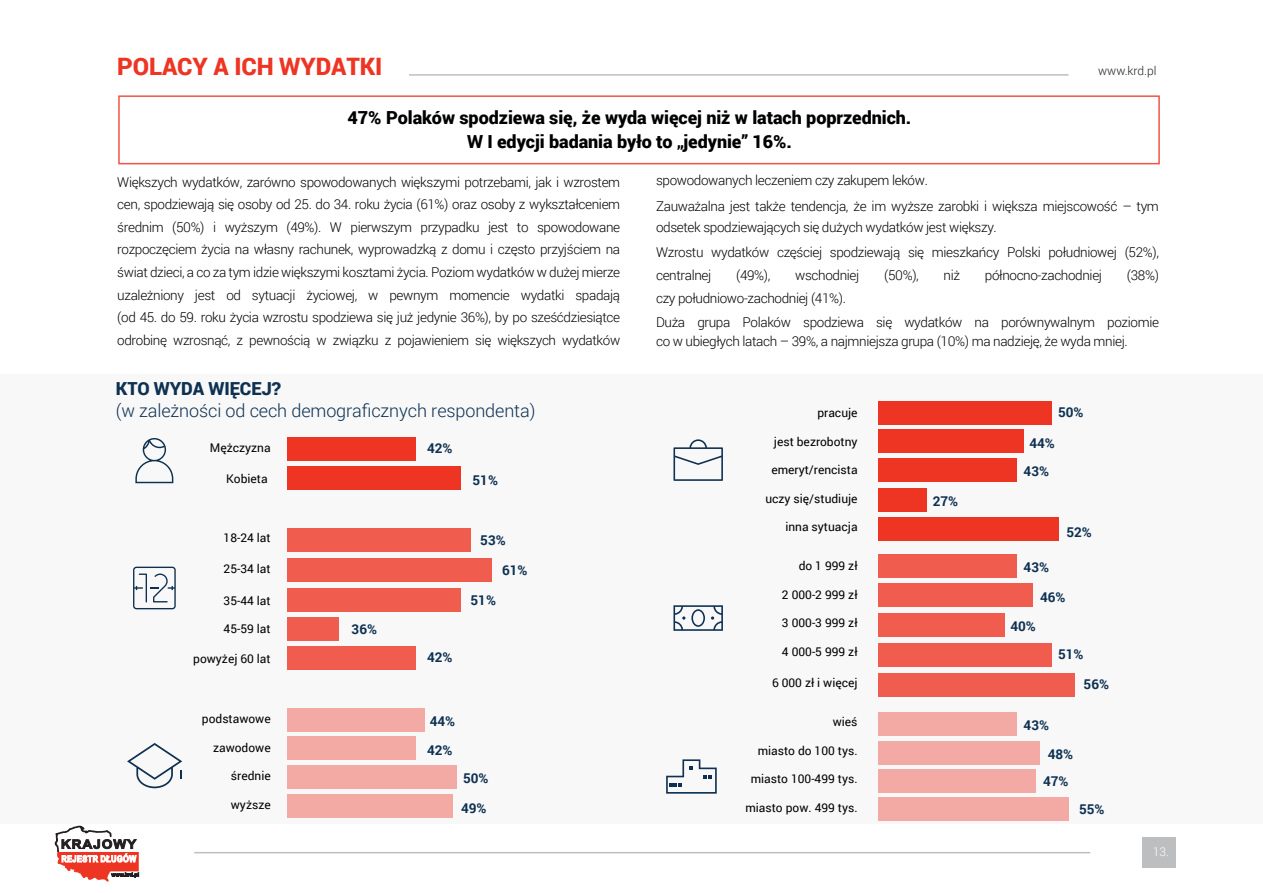
<style>
.page{position:relative;width:1263px;height:893px;background:#fff}
.page>*{position:absolute;margin:0;border:0;box-sizing:border-box;transform-origin:0 0}
.t1{font:900 24px "Roboto";letter-spacing:-.005em;color:#ee3524}
.t2{font:900 18px/24px "Roboto";letter-spacing:-.005em;color:#020000;text-align:center}
.t3{font:300 18px "Roboto";letter-spacing:-.005em;color:#0e3152}
.t4{font:900 18px "Roboto";letter-spacing:-.005em;color:#0e3152}
.t5{font:300 13.5px/22.5px "Roboto";letter-spacing:-.025em;color:#020000}
.t6{font:700 13.5px/29.5px "Roboto";color:#0e3152}
.t7{font:12px "Roboto";color:#000}
.t8{font:300 12px "Roboto";color:#231f20}
.t9{font:300 12px "Roboto";color:#fff}
</style>
<div class="page">
<div style="left:1142px;top:837px;width:34px;height:31px;background:#bcbec0"></div>
<svg style="left:54px;top:825px;width:85px;height:57px"></svg>
<hr style="left:194px;top:852px;width:896px;height:1px;background:#bcbec0">
<hr style="left:409px;top:74px;width:659px;height:2px;background:#bcbec0">
<div style="left:118px;top:95px;width:1042px;height:69px;border:2px solid #ee3524"></div>
<div style="left:0;top:374px;width:1263px;height:449px;background:#f8f8f8"></div>
<div style="left:287px;top:467px;width:174px;height:23px;background:#ee3524"></div>
<div style="left:878px;top:401px;width:174px;height:24px;background:#ee3524"></div>
<div style="left:287px;top:437px;width:129px;height:24px;background:#ee3524"></div>
<div style="left:287px;top:558px;width:204px;height:23px;background:#f05c4e"></div>
<div style="left:287px;top:588px;width:174px;height:23px;background:#f05c4e"></div>
<div style="left:287px;top:617px;width:51px;height:24px;background:#f05c4e"></div>
<div style="left:287px;top:647px;width:129px;height:23px;background:#f05c4e"></div>
<div style="left:287px;top:708px;width:137px;height:23px;background:#f4aaa4"></div>
<div style="left:287px;top:765px;width:169px;height:24px;background:#f4aaa4"></div>
<div style="left:287px;top:794px;width:166px;height:24px;background:#f4aaa4"></div>
<div style="left:287px;top:737px;width:129px;height:23px;background:#f4aaa4"></div>
<div style="left:287px;top:528px;width:183px;height:23px;background:#f05c4e"></div>
<svg style="left:135px;top:438px;width:38px;height:45px"></svg>
<svg style="left:133px;top:567px;width:43px;height:42px"></svg>
<svg style="left:127px;top:743px;width:55px;height:45px"></svg>
<div style="left:878px;top:488px;width:48px;height:23px;background:#ee3524"></div>
<div style="left:878px;top:517px;width:180px;height:24px;background:#ee3524"></div>
<div style="left:878px;top:430px;width:145px;height:23px;background:#ee3524"></div>
<div style="left:878px;top:458px;width:139px;height:24px;background:#ee3524"></div>
<div style="left:878px;top:554px;width:139px;height:24px;background:#f05c4e"></div>
<div style="left:878px;top:584px;width:155px;height:23px;background:#f05c4e"></div>
<div style="left:878px;top:712px;width:139px;height:23px;background:#f4aaa4"></div>
<div style="left:878px;top:741px;width:162px;height:23px;background:#f4aaa4"></div>
<div style="left:878px;top:769px;width:158px;height:24px;background:#f4aaa4"></div>
<div style="left:878px;top:797px;width:191px;height:24px;background:#f4aaa4"></div>
<div style="left:878px;top:643px;width:174px;height:23px;background:#f05c4e"></div>
<div style="left:878px;top:674px;width:197px;height:23px;background:#f05c4e"></div>
<div style="left:878px;top:613px;width:126px;height:23px;background:#f05c4e"></div>
<svg style="left:673px;top:439px;width:50px;height:42px"></svg>
<svg style="left:673px;top:605px;width:50px;height:26px"></svg>
<svg style="left:666px;top:759px;width:51px;height:35px"></svg>
<h1 class="t1" style="left:117px;top:49px;width:266px">POLACY A ICH WYDATKI</h1>
<p class="t8" style="left:1098px;top:62px;width:60px">www.krd.pl</p>
<h2 class="t2" style="left:347px;top:105px;width:565px">47% Polaków spodziewa się, że wyda więcej niż w latach poprzednich.<br>W I edycji badania było to „jedynie” 16%.</h2>
<p class="t5" style="left:656px;top:167px;width:504px;line-height:25.5px">spowodowanych leczeniem czy zakupem leków.<br>Zauważalna jest także tendencja, że im wyższe zarobki i większa miejscowość – tym</p>
<p class="t5" style="left:656px;top:214px;width:504px;line-height:25.5px">odsetek spodziewających się dużych wydatków jest większy.<br>Wzrostu wydatków częściej spodziewają się mieszkańcy Polski południowej (52%),</p>
<p class="t5" style="left:656px;top:263px;width:57px">centralnej</p>
<p class="t5" style="left:736px;top:263px;width:36px">(49%),</p>
<p class="t5" style="left:795px;top:263px;width:66px">wschodniej</p>
<p class="t5" style="left:884px;top:263px;width:36px">(50%),</p>
<p class="t5" style="left:944px;top:263px;width:18px">niż</p>
<p class="t5" style="left:985px;top:263px;width:119px">północno-zachodniej</p>
<p class="t5" style="left:1127px;top:263px;width:34px">(38%)</p>
<p class="t5" style="left:656px;top:285px;width:504px;line-height:24px">czy południowo-zachodniej (41%).<br>Duża grupa Polaków spodziewa się wydatków na porównywalnym poziomie</p>
<p class="t5" style="left:656px;top:329px;width:473px">co w ubiegłych latach – 39%, a najmniejsza grupa (10%) ma nadzieję, że wyda mniej.</p>
<p class="t5" style="left:117px;top:170px;width:504px;text-align:justify">Większych wydatków, zarówno spowodowanych większymi potrzebami, jak i wzrostem cen, spodziewają się osoby od 25. do 34. roku życia (61%) oraz osoby z wykształceniem średnim (50%) i wyższym (49%). W pierwszym przypadku jest to spowodowane rozpoczęciem życia na własny rachunek, wyprowadzką z domu i często przyjściem na świat dzieci, a co za tym idzie większymi kosztami życia. Poziom wydatków w dużej mierze uzależniony jest od sytuacji życiowej, w pewnym momencie wydatki spadają (od 45. do 59. roku życia wzrostu spodziewa się już jedynie 36%), by po sześćdziesiątce odrobinę wzrosnąć, z pewnością w związku z pojawieniem się większych wydatków</p>
<h2 class="t4" style="left:116px;top:376px;width:167px">KTO WYDA WIĘCEJ?</h2>
<h2 class="t3" style="left:116px;top:398px;width:421px">(w zależności od cech demograficznych respondenta)</h2>
<p class="t7" style="left:210px;top:439px;width:62px">Mężczyzna</p>
<p class="t7" style="left:226px;top:471px;width:43px">Kobieta</p>
<p class="t6" style="left:427px;top:433px;width:27px">42%</p>
<p class="t6" style="left:473px;top:465px;width:27px">51%</p>
<p class="t7" style="left:224px;top:529px;width:49px">18-24 lat</p>
<p class="t7" style="left:224px;top:561px;width:49px">25-34 lat</p>
<p class="t7" style="left:224px;top:592px;width:49px">35-44 lat</p>
<p class="t7" style="left:224px;top:621px;width:49px">45-59 lat</p>
<p class="t7" style="left:193px;top:651px;width:79px">powyżej 60 lat</p>
<p class="t7" style="left:202px;top:711px;width:70px">podstawowe</p>
<p class="t7" style="left:213px;top:739px;width:59px">zawodowe</p>
<p class="t7" style="left:231px;top:768px;width:41px">średnie</p>
<p class="t7" style="left:231px;top:796px;width:41px">wyższe</p>
<p class="t6" style="left:352px;top:614px;width:27px">36%</p>
<p class="t6" style="left:427px;top:642px;width:27px">42%</p>
<p class="t6" style="left:502px;top:525px;width:27px;text-indent:-22px">53%<br>61%</p>
<p class="t6" style="left:470px;top:585px;width:27px">51%</p>
<p class="t6" style="left:427px;top:706px;width:30px">44%<br>42%</p>
<p class="t6" style="left:461px;top:763px;width:29px">50%<br>49%</p>
<p class="t7" style="left:817px;top:405px;width:42px">pracuje</p>
<p class="t7" style="left:774px;top:433px;width:85px">jest bezrobotny</p>
<p class="t7" style="left:771px;top:462px;width:88px">emeryt/rencista</p>
<p class="t7" style="left:765px;top:490px;width:94px">uczy się/studiuje</p>
<p class="t7" style="left:785px;top:519px;width:74px">inna sytuacja</p>
<p class="t7" style="left:799px;top:558px;width:60px">do 1 999 zł</p>
<p class="t7" style="left:782px;top:586px;width:77px">2 000-2 999 zł</p>
<p class="t7" style="left:782px;top:615px;width:77px">3 000-3 999 zł</p>
<p class="t7" style="left:782px;top:643px;width:77px">4 000-5 999 zł</p>
<p class="t7" style="left:772px;top:675px;width:87px">6 000 zł i więcej</p>
<p class="t7" style="left:833px;top:714px;width:26px">wieś</p>
<p class="t7" style="left:758px;top:742px;width:101px">miasto do 100 tys.</p>
<p class="t7" style="left:751px;top:771px;width:108px">miasto 100-499 tys.</p>
<p class="t7" style="left:745px;top:799px;width:114px">miasto pow. 499 tys.</p>
<p class="t6" style="left:933px;top:486px;width:27px">27%</p>
<p class="t6" style="left:1058px;top:397px;width:27px">50%</p>
<p class="t6" style="left:1023px;top:428px;width:33px;line-height:28px;text-align:center">44%<br>43%</p>
<p class="t6" style="left:1066px;top:516px;width:27px">52%</p>
<p class="t6" style="left:1023px;top:552px;width:27px">43%</p>
<p class="t6" style="left:1040px;top:582px;width:27px">46%</p>
<p class="t6" style="left:1010px;top:610px;width:27px">40%</p>
<p class="t6" style="left:1058px;top:639px;width:27px">51%</p>
<p class="t6" style="left:1083px;top:668px;width:27px">56%</p>
<p class="t6" style="left:1048px;top:710px;width:27px;line-height:29px;text-indent:-24px">43%<br>48%</p>
<p class="t6" style="left:1043px;top:766px;width:27px">47%</p>
<p class="t6" style="left:1079px;top:794px;width:27px">55%</p>
<p class="t9" style="left:1153px;top:844px;width:18px">13.</p>
</div>
